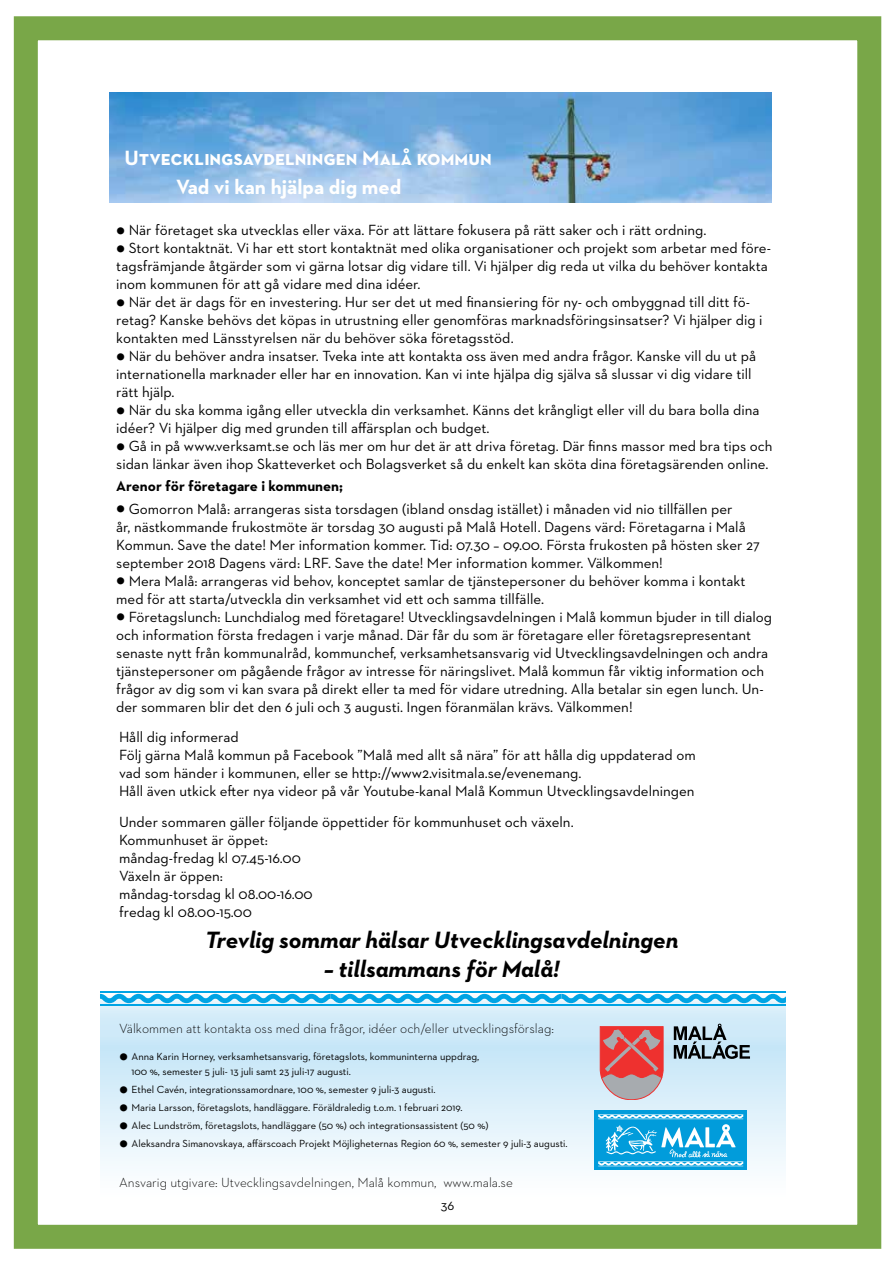
<style>
.page{position:relative;width:893px;height:1263px;background:#fff}
.page>*{position:absolute;margin:0;border:0;box-sizing:border-box;transform-origin:0 0}
.t1{font:italic 700 24px "Neutraface 2 Text";color:#000}
.t2{font:21px "Neutra Text Bold SC";color:#fff}
.t3{font:700 21px "Neutraface 2 Text";color:#fff}
.t4{font:15px/18px "Neutraface 2 Text";color:#000}
.t5{font:700 15px "Neutraface 2 Text";color:#000}
.t6{font:300 13.5px "Neutraface 2 Text";color:#000}
.t7{font:13.5px "Neutraface 2 Text";color:#000}
.t8{font:10.5px/15px "Neutraface 2 Text";color:#000}
.s1{font-weight:700;font-size:33px}
</style>
<div class="page">
<div style="left:14px;top:16px;width:867px;height:1233px;border:24px solid #79a748"></div>
<svg style="left:101px;top:1003px;width:684px;height:167px;background:#d8eef9"></svg>
<svg style="left:674px;top:1024px;width:76px;height:35px;background:#869aa4"></svg>
<svg style="left:600px;top:1026px;width:64px;height:74px;background:#d26e70"></svg>
<div style="left:595px;top:1110px;width:152px;height:60px;background:#019cdb"></div>
<svg style="left:598px;top:1114px;width:145px;height:53px"></svg>
<hr style="left:100px;top:991px;width:231px;height:2px;background:#00a4e4">
<hr style="left:100px;top:1004px;width:231px;height:1px;background:#00a4e4">
<hr style="left:331px;top:991px;width:230px;height:2px;background:#00a4e4">
<hr style="left:331px;top:1004px;width:230px;height:1px;background:#00a4e4">
<svg style="left:100px;top:994px;width:686px;height:9px"></svg>
<hr style="left:561px;top:991px;width:225px;height:2px;background:#00a4e4">
<hr style="left:561px;top:1004px;width:225px;height:1px;background:#00a4e4">
<img style="left:110px;top:92px;width:662px;height:111px">
<h2 class="t2" style="left:124px;top:144px;width:369px">Utvecklingsavdelningen Malå kommun</h2>
<h2 class="t3" style="left:176px;top:174px;width:227px">Vad vi kan hjälpa dig med</h2>
<p class="t4" style="left:116px;top:221px;width:592px"><span class="s1">•</span> När företaget ska utvecklas eller växa. För att lättare fokusera på rätt saker och i rätt ordning.</p>
<p class="t4" style="left:116px;top:239px;width:656px"><span class="s1">•</span> Stort kontaktnät. Vi har ett stort kontaktnät med olika organisationer och projekt som arbetar med före&shy;tagsfrämjande åtgärder som vi gärna lotsar dig vidare till. Vi hjälper dig reda ut vilka du behöver kontakta inom kommunen för att gå vidare med dina idéer.</p>
<p class="t4" style="left:116px;top:293px;width:648px"><span class="s1">•</span> När det är dags för en investering. Hur ser det ut med finansiering för ny- och ombyggnad till ditt fö&shy;retag? Kanske behövs det köpas in utrustning eller genomföras marknadsföringsinsatser? Vi hjälper dig i kontakten med Länsstyrelsen när du behöver söka företagsstöd.</p>
<p class="t4" style="left:116px;top:347px;width:641px"><span class="s1">•</span> När du behöver andra insatser. Tveka inte att kontakta oss även med andra frågor. Kanske vill du ut på internationella marknader eller har en innovation. Kan vi inte hjälpa dig själva så slussar vi dig vidare till rätt hjälp.</p>
<p class="t4" style="left:116px;top:401px;width:645px"><span class="s1">•</span> När du ska komma igång eller utveckla din verksamhet. Känns det krångligt eller vill du bara bolla dina idéer? Vi hjälper dig med grunden till affärsplan och budget.</p>
<p class="t4" style="left:116px;top:437px;width:658px"><span class="s1">•</span> Gå in på www.verksamt.se och läs mer om hur det är att driva företag. Där finns massor med bra tips och sidan länkar även ihop Skatteverket och Bolagsverket så du enkelt kan sköta dina företagsärenden online.</p>
<p class="t5" style="left:116px;top:477px;width:228px">Arenor för företagare i kommunen;</p>
<p class="t4" style="left:116px;top:499px;width:645px"><span class="s1">•</span> Gomorron Malå: arrangeras sista torsdagen (ibland onsdag istället) i månaden vid nio tillfällen per<br>år, nästkommande frukostmöte är torsdag 30 augusti på Malå Hotell. Dagens värd: Företagarna i Malå Kommun. Save the date! Mer information kommer. Tid: 07.30 – 09.00. Första frukosten på hösten sker 27 september 2018 Dagens värd: LRF. Save the date! Mer information kommer. Välkommen!</p>
<p class="t4" style="left:116px;top:571px;width:631px"><span class="s1">•</span> Mera Malå: arrangeras vid behov, konceptet samlar de tjänstepersoner du behöver komma i kontakt med för att starta/utveckla din verksamhet vid ett och samma tillfälle.</p>
<p class="t4" style="left:116px;top:607px;width:657px"><span class="s1">•</span> Företagslunch: Lunchdialog med företagare! Utvecklingsavdelningen i Malå kommun bjuder in till dialog och information första fredagen i varje månad. Där får du som är företagare eller företagsrepresentant senaste nytt från kommunalråd, kommunchef, verksamhetsansvarig vid Utvecklingsavdelningen och andra tjänstepersoner om pågående frågor av intresse för näringslivet. Malå kommun får viktig information och frågor av dig som vi kan svara på direkt eller ta med för vidare utredning. Alla betalar sin egen lunch. Un&shy;der sommaren blir det den 6 juli och 3 augusti. Ingen föranmälan krävs. Välkommen!</p>
<p class="t4" style="left:119px;top:728px;width:578px">Håll dig informerad<br>Följ gärna Malå kommun på Facebook ”Malå med allt så nära” för att hålla dig uppdaterad om vad som händer i kommunen, eller se http://www2.visitmala.se/evenemang.<br>Håll även utkick efter nya videor på vår Youtube-kanal Malå Kommun Utvecklingsavdelningen</p>
<p class="t4" style="left:119px;top:813px;width:456px">Under sommaren gäller följande öppettider för kommunhuset och växeln.<br>Kommunhuset är öppet:<br>måndag-fredag kl 07.45-16.00<br>Växeln är öppen:<br>måndag-torsdag kl 08.00-16.00<br>fredag kl 08.00-15.00</p>
<h1 class="t1" style="left:205px;top:924px;width:475px">Trevlig sommar hälsar Utvecklingsavdelningen</h1>
<h1 class="t1" style="left:324px;top:953px;width:237px">– tillsammans för Malå!</h1>
<p class="t6" style="left:119px;top:1020px;width:436px">Välkommen att kontakta oss med dina frågor, idéer och/eller utvecklingsförslag:</p>
<p class="t8" style="left:131px;top:1048px;width:349px;text-indent:-12px"><span class="s1">•</span> Anna Karin Horney, verksamhetsansvarig, företagslots, kommuninterna uppdrag,<br>100 %, semester 5 juli- 13 juli samt 23 juli-17 augusti.</p>
<p class="t8" style="left:119px;top:1081px;width:318px"><span class="s1">•</span> Ethel Cavén, integrationssamordnare, 100 %, semester 9 juli-3 augusti.</p>
<p class="t8" style="left:119px;top:1099px;width:345px"><span class="s1">•</span> Maria Larsson, företagslots, handläggare. Föräldraledig t.o.m. 1 februari 2019.</p>
<p class="t8" style="left:119px;top:1117px;width:371px"><span class="s1">•</span> Alec Lundström, företagslots, handläggare (50 %) och integrationsassistent (50 %)</p>
<p class="t8" style="left:119px;top:1135px;width:450px"><span class="s1">•</span> Aleksandra Simanovskaya, affärscoach Projekt Möjligheternas Region 60 %, semester 9 juli-3 augusti.</p>
<p class="t6" style="left:119px;top:1174px;width:395px">Ansvarig utgivare: Utvecklingsavdelningen, Malå kommun, www.mala.se</p>
<p class="t7" style="left:441px;top:1197px;width:15px">36</p>
</div>
